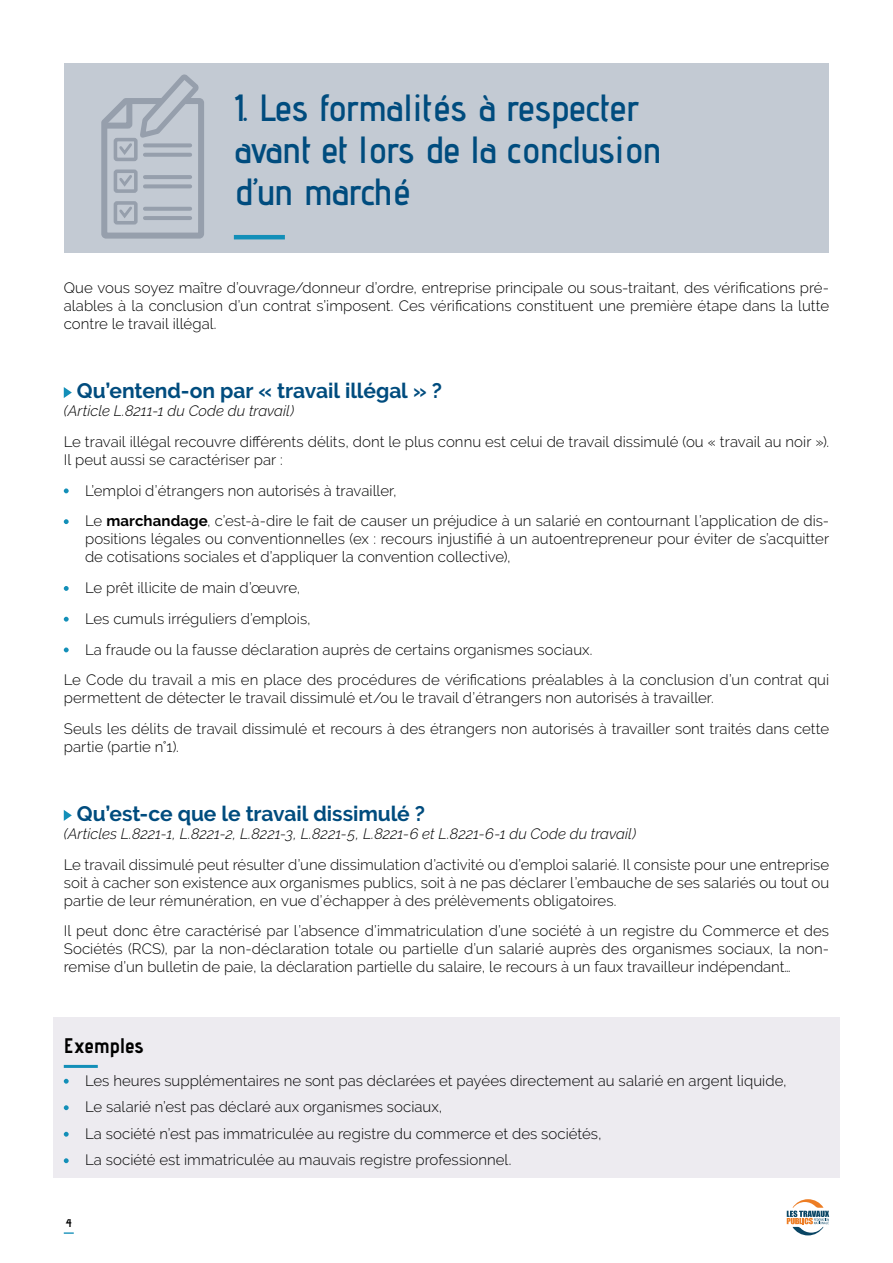
<style>
.page{position:relative;width:893px;height:1263px;background:#fff}
.page>*{position:absolute;margin:0;border:0;box-sizing:border-box;transform-origin:0 0}
.t1{font:600 37.65px/42px "Advent Pro";color:#004c7e}
.t2{font:700 21px "Raleway";letter-spacing:-.005em;color:#004c7e}
.t3{font:700 21px "Advent Pro";color:#000}
.t4{font:300 15px/18px "Raleway";color:#000}
.t5{font:italic 300 15px "Raleway";color:#000}
.t6{font:700 11.25px "Advent Pro";color:#000}
.s1{font-weight:700}
</style>
<div class="page">
<div style="left:65px;top:64px;width:764px;height:189px;background:#c3cad3"></div>
<div style="left:53px;top:1018px;width:787px;height:160px;background:#edebf0"></div>
<hr style="left:64px;top:1065px;width:34px;height:3px;background:#138fb8">
<svg style="left:64px;top:1079px;width:5px;height:5px"></svg>
<svg style="left:64px;top:1105px;width:5px;height:5px"></svg>
<svg style="left:64px;top:1132px;width:5px;height:5px"></svg>
<svg style="left:64px;top:1158px;width:5px;height:5px"></svg>
<svg style="left:101px;top:74px;width:103px;height:165px"></svg>
<hr style="left:234px;top:235px;width:51px;height:4px;background:#138fb8">
<svg style="left:787px;top:1199px;width:42px;height:36px"></svg>
<svg style="left:64px;top:1232px;width:10px;height:2px"></svg>
<svg style="left:64px;top:387px;width:8px;height:11px"></svg>
<svg style="left:64px;top:488px;width:5px;height:5px"></svg>
<svg style="left:64px;top:519px;width:5px;height:5px"></svg>
<svg style="left:64px;top:586px;width:5px;height:5px"></svg>
<svg style="left:64px;top:617px;width:5px;height:5px"></svg>
<svg style="left:64px;top:647px;width:5px;height:5px"></svg>
<svg style="left:64px;top:810px;width:8px;height:11px"></svg>
<h1 class="t1" style="left:235px;top:86px;width:429px">1. Les formalités à respecter avant et lors de la conclusion d’un marché</h1>
<p class="t4" style="left:64px;top:279px;width:767px;text-align:justify">Que vous soyez maître d’ouvrage/donneur d’ordre, entreprise principale ou sous-traitant, des vérifications pré&shy;alables à la conclusion d’un contrat s’imposent. Ces vérifications constituent une première étape dans la lutte contre le travail illégal.</p>
<h2 class="t2" style="left:77px;top:379px;width:366px">Qu’entend-on par « travail illégal » ?</h2>
<p class="t5" style="left:64px;top:402px;width:232px">(Article L.8211-1 du Code du travail)</p>
<p class="t4" style="left:64px;top:432px;width:767px">Le travail illégal recouvre différents délits, dont le plus connu est celui de travail dissimulé (ou « travail au noir »).<br>Il peut aussi se caractériser par :</p>
<p class="t4" style="left:85px;top:475px;width:746px;line-height:30.8px">L’emploi d’étrangers non autorisés à travailler,<br>Le <span class="s1">marchandage</span>, c’est-à-dire le fait de causer un préjudice à un salarié en contournant l’application de dis-</p>
<p class="t4" style="left:85px;top:530px;width:746px">positions légales ou conventionnelles (ex : recours injustifié à un autoentrepreneur pour éviter de s’acquitter de cotisations sociales et d’appliquer la convention collective),</p>
<p class="t4" style="left:85px;top:579px;width:217px">Le prêt illicite de main d’œuvre,</p>
<p class="t4" style="left:85px;top:609px;width:227px">Les cumuls irréguliers d’emplois,</p>
<p class="t4" style="left:85px;top:640px;width:509px">La fraude ou la fausse déclaration auprès de certains organismes sociaux.</p>
<p class="t4" style="left:64px;top:671px;width:767px">Le Code du travail a mis en place des procédures de vérifications préalables à la conclusion d’un contrat qui</p>
<p class="t4" style="left:64px;top:683px;width:767px;line-height:30.8px">permettent de détecter le travail dissimulé et/ou le travail d’étrangers non autorisés à travailler.<br>Seuls les délits de travail dissimulé et recours à des étrangers non autorisés à travailler sont traités dans cette</p>
<p class="t4" style="left:64px;top:738px;width:117px">partie (partie n°1).</p>
<h2 class="t2" style="left:77px;top:801px;width:350px">Qu’est-ce que le travail dissimulé ?</h2>
<p class="t5" style="left:64px;top:825px;width:574px">(Articles L.8221-1, L.8221-2, L.8221-3, L.8221-5, L.8221-6 et L.8221-6-1 du Code du travail)</p>
<p class="t4" style="left:64px;top:855px;width:767px;text-align:justify">Le travail dissimulé peut résulter d’une dissimulation d’activité ou d’emploi salarié. Il consiste pour une entreprise soit à cacher son existence aux organismes publics, soit à ne pas déclarer l’embauche de ses salariés ou tout ou partie de leur rémunération, en vue d’échapper à des prélèvements obligatoires.</p>
<p class="t4" style="left:64px;top:922px;width:767px;text-align:justify">Il peut donc être caractérisé par l’absence d’immatriculation d’une société à un registre du Commerce et des Sociétés (RCS), par la non-déclaration totale ou partielle d’un salarié auprès des organismes sociaux, la non&shy;remise d’un bulletin de paie, la déclaration partielle du salaire, le recours à un faux travailleur indépendant…</p>
<h2 class="t3" style="left:64px;top:1033px;width:81px">Exemples</h2>
<p class="t4" style="left:85px;top:1067px;width:703px;line-height:26.5px">Les heures supplémentaires ne sont pas déclarées et payées directement au salarié en argent liquide, Le salarié n’est pas déclaré aux organismes sociaux,<br>La société n’est pas immatriculée au registre du commerce et des sociétés,<br>La société est immatriculée au mauvais registre professionnel.</p>
<p class="t6" style="left:66px;top:1216px;width:7px">4</p>
</div>
